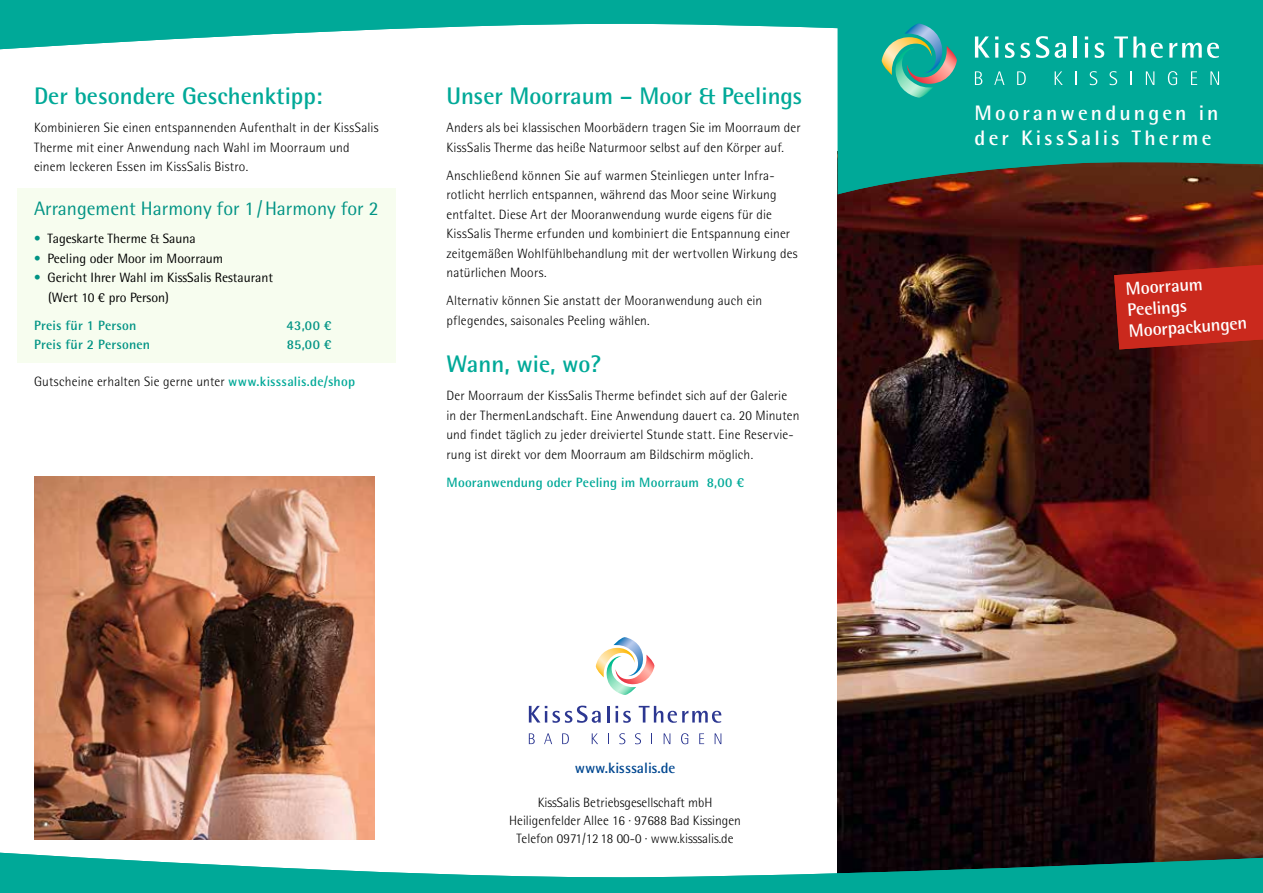
<style>
.page{position:relative;width:1263px;height:893px;background:#fff}
.page>*{position:absolute;margin:0;border:0;box-sizing:border-box;transform-origin:0 0}
.t1{font:700 24px "Agfa Rotis Semisans";color:#00a998}
.t2{font:700 21px/25.2px "Agfa Rotis Semisans";letter-spacing:.15em;color:#fff}
.t3{font:19.5px "Agfa Rotis Semisans";color:#009384}
.t4{font:700 18px/21px "Agfa Rotis Semisans";color:#fff}
.t5{font:700 15px "Agfa Rotis Semisans";color:#024891}
.t6{font:300 13.5px/19.5px "Agfa Rotis Semisans";letter-spacing:.01em;color:#000}
.t7{font:13.5px/19.5px "Agfa Rotis Semisans";color:#000}
.t8{font:700 13.5px "Agfa Rotis Semisans";letter-spacing:.02em;color:#009384}
.t9{font:700 13.5px "Agfa Rotis Semisans";letter-spacing:.01em;color:#00a998}
.s1{font-weight:300;color:#009384}
.s2{font-weight:700;color:#00a998}
</style>
<div class="page">
<img style="left:838px;top:194px;width:425px;height:657px">
<img style="left:34px;top:477px;width:340px;height:362px">
<svg style="left:0;top:0;width:1263px;height:51px;fill:#00a998"></svg>
<div style="left:17px;top:188px;width:378px;height:174px;background:#f7fdef"></div>
<svg style="left:529px;top:733px;width:6px;height:11px"></svg>
<svg style="left:544px;top:733px;width:8px;height:11px"></svg>
<svg style="left:562px;top:733px;width:7px;height:11px"></svg>
<svg style="left:592px;top:733px;width:6px;height:11px"></svg>
<svg style="left:619px;top:733px;width:6px;height:11px"></svg>
<svg style="left:635px;top:733px;width:6px;height:11px"></svg>
<svg style="left:664px;top:733px;width:6px;height:11px"></svg>
<svg style="left:681px;top:733px;width:7px;height:11px"></svg>
<svg style="left:699px;top:733px;width:5px;height:11px"></svg>
<svg style="left:715px;top:733px;width:6px;height:11px"></svg>
<svg style="left:529px;top:706px;width:72px;height:17px"></svg>
<svg style="left:607px;top:706px;width:2px;height:16px"></svg>
<svg style="left:615px;top:706px;width:16px;height:17px"></svg>
<svg style="left:639px;top:706px;width:82px;height:17px"></svg>
<svg style="left:596px;top:637px;width:58px;height:58px"></svg>
<svg style="left:1114px;top:261px;width:149px;height:88px;background:#b8251a"></svg>
<svg style="left:0;top:851px;width:1263px;height:42px;fill:#00a998"></svg>
<svg style="left:838px;top:17px;width:425px;height:177px;background:#0f9483"></svg>
<svg style="left:975px;top:71px;width:7px;height:14px"></svg>
<svg style="left:994px;top:71px;width:10px;height:14px"></svg>
<svg style="left:1017px;top:71px;width:9px;height:14px"></svg>
<svg style="left:1055px;top:71px;width:8px;height:14px"></svg>
<svg style="left:1075px;top:71px;width:1px;height:14px"></svg>
<svg style="left:1090px;top:71px;width:7px;height:14px"></svg>
<svg style="left:1109px;top:71px;width:8px;height:14px"></svg>
<svg style="left:1130px;top:71px;width:1px;height:14px"></svg>
<svg style="left:1146px;top:71px;width:8px;height:14px"></svg>
<svg style="left:1168px;top:71px;width:9px;height:14px"></svg>
<svg style="left:1191px;top:71px;width:6px;height:14px"></svg>
<svg style="left:1210px;top:71px;width:9px;height:14px"></svg>
<svg style="left:975px;top:36px;width:23px;height:22px"></svg>
<svg style="left:1005px;top:43px;width:9px;height:15px"></svg>
<svg style="left:1021px;top:43px;width:9px;height:15px"></svg>
<svg style="left:1036px;top:36px;width:30px;height:22px"></svg>
<hr style="left:1074px;top:36px;width:3px;height:22px;background:#fff">
<hr style="left:1085px;top:43px;width:3px;height:15px;background:#fff">
<svg style="left:1085px;top:36px;width:3px;height:4px"></svg>
<svg style="left:1095px;top:43px;width:9px;height:15px"></svg>
<svg style="left:1114px;top:36px;width:31px;height:22px"></svg>
<svg style="left:1151px;top:43px;width:12px;height:15px"></svg>
<svg style="left:1169px;top:43px;width:50px;height:15px"></svg>
<svg style="left:882px;top:23px;width:75px;height:75px;background:#43ac99"></svg>
<h1 class="t1" style="left:34px;top:81px;width:290px">Der besondere Geschenktipp:</h1>
<p class="t6" style="left:34px;top:118px;width:346px">Kombinieren Sie einen entspannenden Aufenthalt in der KissSalis<br>Therme mit einer Anwendung nach Wahl im Moorraum und einem leckeren Essen im KissSalis Bistro.</p>
<h3 class="t3" style="left:34px;top:197px;width:346px">Arrangement Harmony for 1/Harmony for 2</h3>
<p class="t7" style="left:34px;top:229px;width:163px"><span class="s1">•</span> Tageskarte Therme &amp; Sauna</p>
<p class="t7" style="left:34px;top:248px;width:191px"><span class="s1">•</span> Peeling oder Moor im Moorraum</p>
<p class="t7" style="left:48px;top:268px;width:226px;text-indent:-14px"><span class="s1">•</span> Gericht Ihrer Wahl im KissSalis Restaurant (Wert 10 € pro Person)</p>
<p class="t8" style="left:34px;top:317px;width:104px">Preis für 1 Person</p>
<p class="t8" style="left:287px;top:317px;width:47px">43,00 €</p>
<p class="t8" style="left:34px;top:336px;width:118px">Preis für 2 Personen</p>
<p class="t8" style="left:287px;top:336px;width:46px">85,00 €</p>
<p class="t6" style="left:34px;top:371px;width:322px">Gutscheine erhalten Sie gerne unter <span class="s2">www.kisssalis.de/shop</span></p>
<h1 class="t1" style="left:446px;top:81px;width:357px">Unser Moorraum – Moor &amp; Peelings</h1>
<p class="t6" style="left:446px;top:118px;width:356px">Anders als bei klassischen Moorbädern tragen Sie im Moorraum der<br>KissSalis Therme das heiße Naturmoor selbst auf den Körper auf.</p>
<p class="t6" style="left:446px;top:165px;width:353px">Anschließend können Sie auf warmen Steinliegen unter Infra&shy;rotlicht herrlich entspannen, während das Moor seine Wirkung entfaltet. Diese Art der Mooranwendung wurde eigens für die KissSalis Therme erfunden und kombiniert die Entspannung einer zeitgemäßen Wohlfühlbehandlung mit der wertvollen Wirkung des natürlichen Moors.</p>
<p class="t6" style="left:446px;top:291px;width:317px">Alternativ können Sie anstatt der Mooranwendung auch ein pflegendes, saisonales Peeling wählen.</p>
<h1 class="t1" style="left:446px;top:349px;width:156px">Wann, wie, wo?</h1>
<p class="t6" style="left:446px;top:386px;width:354px">Der Moorraum der KissSalis Therme befindet sich auf der Galerie in der ThermenLandschaft. Eine Anwendung dauert ca. 20 Minuten und findet täglich zu jeder dreiviertel Stunde statt. Eine Reservie&shy;rung ist direkt vor dem Moorraum am Bildschirm möglich.</p>
<p class="t9" style="left:446px;top:474px;width:299px">Mooranwendung oder Peeling im Moorraum 8,00 €</p>
<p class="t5" style="left:575px;top:759px;width:102px">www.kisssalis.de</p>
<p class="t6" style="left:509px;top:794px;width:233px;line-height:18px;text-align:center">KissSalis Betriebsgesellschaft mbH<br>Heiligenfelder Allee 16 · 97688 Bad Kissingen<br>Telefon 0971/12 18 00-0 · www.kisssalis.de</p>
<h2 class="t2" style="left:974px;top:100px;width:245px">Mooranwendungen in der KissSalis Therme</h2>
<h3 class="t4" style="left:1125px;top:278px;width:120px;rotate:-4deg">Moorraum<br>Peelings<br>Moorpackungen</h3>
</div>
